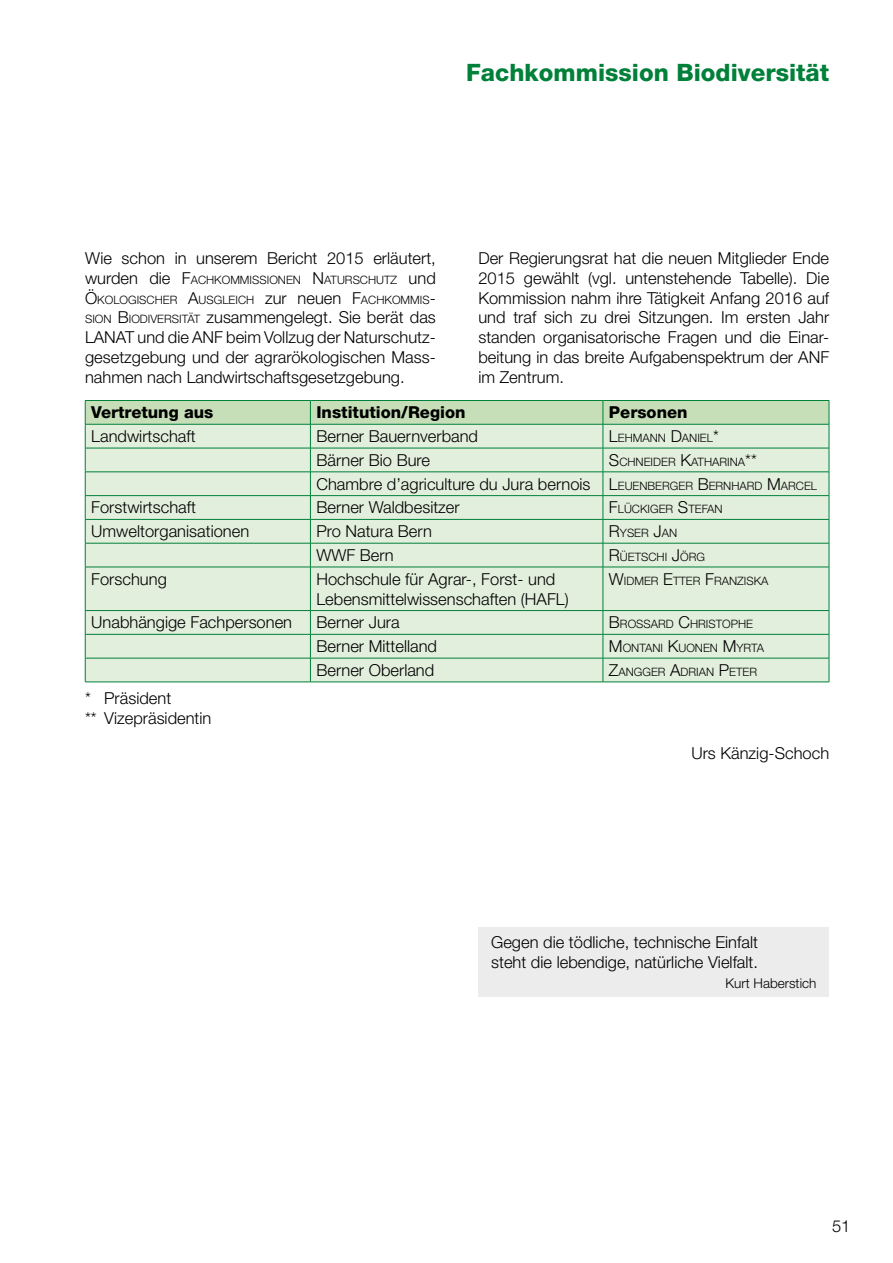
<style>
.page{position:relative;width:893px;height:1263px;background:#fff}
.page>*{position:absolute;margin:0;border:0;box-sizing:border-box;transform-origin:0 0}
.t1{font:800 24px "Helvetica Neue LT Pro";color:#008039}
.t2{font:300 16.5px/19.8px "Helvetica Neue LT Pro";color:#000}
.t3{font:800 16.5px "Helvetica Neue LT Pro";color:#000}
.t4{font:300 13.5px "Helvetica Neue LT Pro";color:#000}
.t5{font:300 11.55px/19.8px "Helvetica Neue LT Pro";color:#000}
.s1{font-size:16.5px}
.s2{font-size:11.55px}
</style>
<div class="page">
<div style="left:86px;top:568px;width:743px;height:114px;background:#e3efdd"></div>
<svg style="left:85px;top:400px;width:745px;height:167px;background:#d3e7cf"></svg>
<hr style="left:85px;top:567px;width:225px;height:1px;background:#008039">
<hr style="left:85px;top:567px;width:1px;height:43px;background:#008039">
<hr style="left:310px;top:567px;width:293px;height:1px;background:#008039">
<hr style="left:310px;top:567px;width:1px;height:43px;background:#008039">
<hr style="left:603px;top:567px;width:226px;height:1px;background:#008039">
<hr style="left:603px;top:567px;width:1px;height:43px;background:#008039">
<hr style="left:829px;top:567px;width:1px;height:43px;background:#008039">
<hr style="left:85px;top:610px;width:225px;height:1px;background:#008039">
<hr style="left:310px;top:610px;width:293px;height:1px;background:#008039">
<hr style="left:603px;top:610px;width:226px;height:1px;background:#008039">
<hr style="left:85px;top:634px;width:225px;height:1px;background:#008039">
<hr style="left:310px;top:634px;width:293px;height:1px;background:#008039">
<hr style="left:603px;top:634px;width:226px;height:1px;background:#008039">
<hr style="left:85px;top:658px;width:225px;height:1px;background:#008039">
<svg style="left:85px;top:611px;width:1px;height:71px"></svg>
<hr style="left:310px;top:658px;width:293px;height:1px;background:#008039">
<svg style="left:310px;top:611px;width:1px;height:71px"></svg>
<hr style="left:603px;top:658px;width:226px;height:1px;background:#008039">
<svg style="left:603px;top:611px;width:1px;height:71px"></svg>
<svg style="left:829px;top:611px;width:1px;height:71px"></svg>
<hr style="left:85px;top:682px;width:225px;height:1px;background:#008039">
<hr style="left:310px;top:682px;width:293px;height:1px;background:#008039">
<hr style="left:603px;top:682px;width:226px;height:1px;background:#008039">
<div style="left:478px;top:927px;width:351px;height:70px;background:#ececec"></div>
<h1 class="t1" style="left:466px;top:58px;width:364px">Fachkommission Biodiversität</h1>
<p class="t2" style="left:85px;top:248px;width:352px">Wie schon in unserem Bericht 2015 erläutert,</p>
<p class="t5" style="left:85px;top:270px;width:352px"><span class="s1">wurden die F</span>ACHKOMMISSIONEN <span class="s1">N</span>ATURSCHUTZ <span class="s1">und<br>Ö</span>KOLOGISCHER <span class="s1">A</span>USGLEICH <span class="s1">zur neuen F</span>ACHKOMMIS<span class="s1">-</span></p>
<p class="t2" style="left:85px;top:307px;width:352px;text-align:justify"><span class="s2">SION</span> B<span class="s2">IODIVERSITÄT</span> zusammengelegt. Sie berät das LANAT und die ANF beim Vollzug der Naturschutz&shy;gesetzgebung und der agrarökologischen Mass&shy;nahmen nach Landwirtschaftsgesetzgebung.</p>
<p class="t2" style="left:478px;top:248px;width:352px;text-align:justify">Der Regierungsrat hat die neuen Mitglieder Ende 2015 gewählt (vgl. untenstehende Tabelle). Die Kommission nahm ihre Tätigkeit Anfang 2016 auf und traf sich zu drei Sitzungen. Im ersten Jahr standen organisatorische Fragen und die Einar&shy;beitung in das breite Aufgabenspektrum der ANF im Zentrum.</p>
<p class="t3" style="left:91px;top:403px;width:124px">Vertretung aus</p>
<p class="t3" style="left:316px;top:403px;width:151px">Institution/Region</p>
<p class="t3" style="left:609px;top:403px;width:80px">Personen</p>
<p class="t2" style="left:91px;top:426px;width:106px">Landwirtschaft</p>
<p class="t2" style="left:316px;top:426px;width:163px">Berner Bauernverband</p>
<p class="t5" style="left:609px;top:428px;width:111px"><span class="s1">L</span>EHMANN <span class="s1">D</span>ANIEL<span class="s1">*</span></p>
<p class="t2" style="left:316px;top:450px;width:115px">Bärner Bio Bure</p>
<p class="t5" style="left:609px;top:452px;width:149px"><span class="s1">S</span>CHNEIDER <span class="s1">K</span>ATHARINA<span class="s1">**</span></p>
<p class="t2" style="left:316px;top:473px;width:502px">Chambre d’agriculture du Jura bernois L<span class="s2">EUENBERGER</span> B<span class="s2">ERNHARD</span> M<span class="s2">ARCEL</span></p>
<p class="t2" style="left:91px;top:497px;width:106px">Forstwirtschaft</p>
<p class="t2" style="left:316px;top:497px;width:145px">Berner Waldbesitzer</p>
<p class="t5" style="left:609px;top:499px;width:115px"><span class="s1">F</span>LÜCKIGER <span class="s1">S</span>TEFAN</p>
<p class="t2" style="left:91px;top:521px;width:160px">Umweltorganisationen</p>
<p class="t2" style="left:316px;top:521px;width:117px">Pro Natura Bern</p>
<p class="t5" style="left:609px;top:523px;width:70px"><span class="s1">R</span>YSER <span class="s1">J</span>AN</p>
<p class="t2" style="left:316px;top:545px;width:79px">WWF Bern</p>
<p class="t5" style="left:609px;top:547px;width:98px"><span class="s1">R</span>ÜETSCHI <span class="s1">J</span>ÖRG</p>
<p class="t2" style="left:91px;top:569px;width:77px">Forschung</p>
<p class="t2" style="left:316px;top:569px;width:254px">Hochschule für Agrar-, Forst- und<br>Lebensmittelwissenschaften (HAFL)</p>
<p class="t5" style="left:609px;top:570px;width:161px"><span class="s1">W</span>IDMER <span class="s1">E</span>TTER <span class="s1">F</span>RANZISKA</p>
<p class="t2" style="left:91px;top:612px;width:202px">Unabhängige Fachpersonen</p>
<p class="t2" style="left:316px;top:612px;width:85px">Berner Jura</p>
<p class="t5" style="left:609px;top:614px;width:146px"><span class="s1">B</span>ROSSARD <span class="s1">C</span>HRISTOPHE</p>
<p class="t2" style="left:316px;top:636px;width:122px">Berner Mittelland</p>
<p class="t5" style="left:609px;top:638px;width:157px"><span class="s1">M</span>ONTANI <span class="s1">K</span>UONEN <span class="s1">M</span>YRTA</p>
<p class="t2" style="left:316px;top:660px;width:119px">Berner Oberland</p>
<p class="t5" style="left:609px;top:662px;width:150px"><span class="s1">Z</span>ANGGER <span class="s1">A</span>DRIAN <span class="s1">P</span>ETER</p>
<p class="t2" style="left:85px;top:688px;width:128px">* Präsident<br>** Vizepräsidentin</p>
<p class="t2" style="left:691px;top:743px;width:139px">Urs Känzig-Schoch</p>
<p class="t2" style="left:491px;top:932px;width:268px">Gegen die tödliche, technische Einfalt steht die lebendige, natürliche Vielfalt.</p>
<p class="t4" style="left:725px;top:975px;width:92px">Kurt Haberstich</p>
<p class="t2" style="left:832px;top:1216px;width:20px">51</p>
</div>
